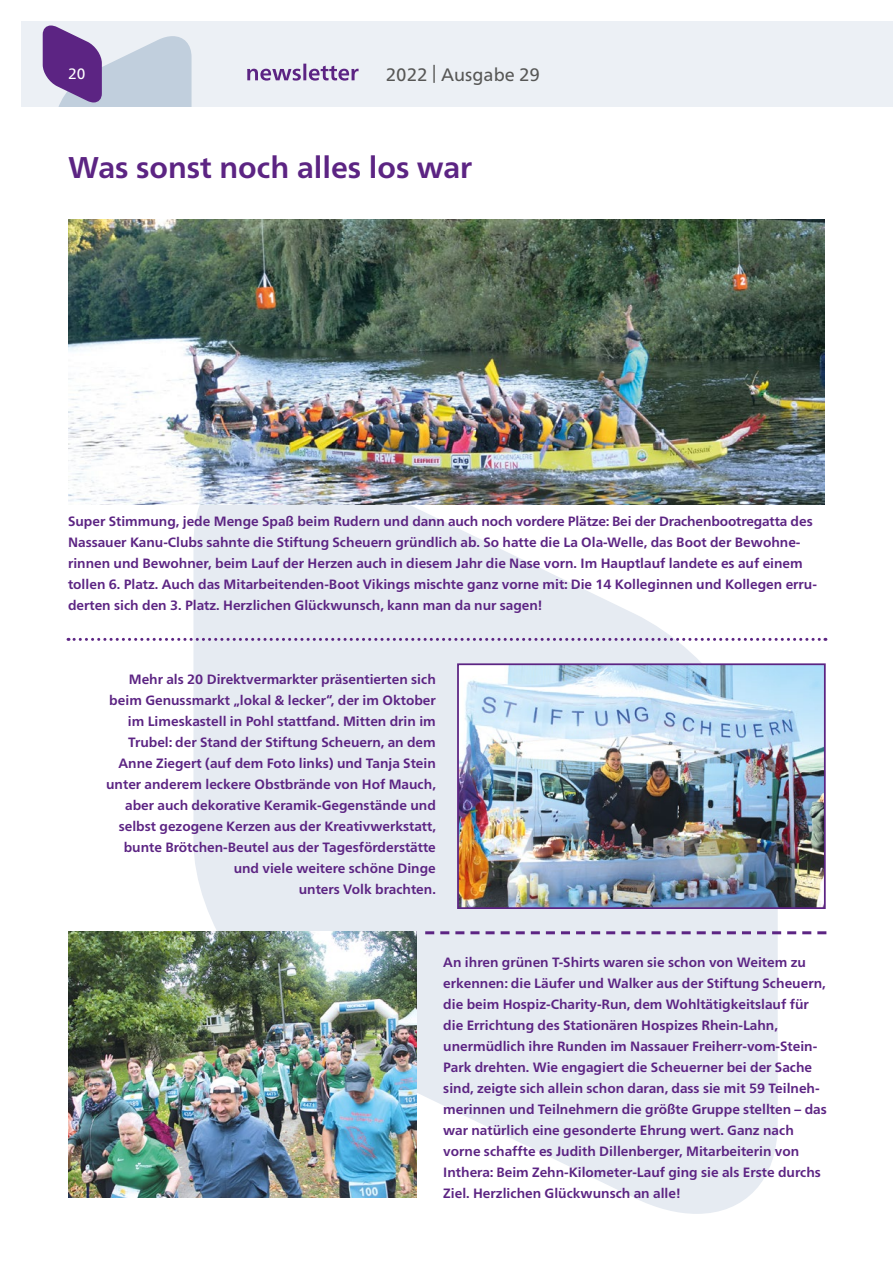
<style>
.page{position:relative;width:893px;height:1263px;background:#fff}
.page>*{position:absolute;margin:0;border:0;box-sizing:border-box;transform-origin:0 0}
.t1{font:700 30px "Frutiger Neue LT Pro";color:#5c2483}
.t2{font:18px "Frutiger Neue LT Pro";color:#575756}
.t3{font:15px "Frutiger Neue LT Pro";color:#fff}
.t4{font:700 13.5px/21px "Frutiger Neue LT Pro";color:#5c2483}
</style>
<div class="page">
<div style="left:21px;top:21px;width:872px;height:85px;background:#ecf0f5"></div>
<svg style="left:43px;top:26px;width:149px;height:80px"></svg>
<svg style="left:247px;top:64px;width:112px;height:17px"></svg>
<svg style="left:193px;top:505px;width:585px;height:709px;fill:#e6ebf2"></svg>
<img style="left:68px;top:219px;width:757px;height:286px">
<img style="left:68px;top:931px;width:349px;height:266px">
<img style="left:460px;top:666px;width:363px;height:240px">
<div style="left:457px;top:663px;width:369px;height:246px;border:2px solid #5c2483"></div>
<svg style="left:68px;top:638px;width:758px;height:3px"></svg>
<svg style="left:425px;top:931px;width:401px;height:3px"></svg>
<p class="t3" style="left:68px;top:65px;width:19px">20</p>
<h2 class="t2" style="left:386px;top:63px;width:156px">2022 | Ausgabe 29</h2>
<h1 class="t1" style="left:68px;top:150px;width:406px">Was sonst noch alles los war</h1>
<p class="t4" style="left:68px;top:511px;width:750px">Super Stimmung, jede Menge Spaß beim Rudern und dann auch noch vordere Plätze: Bei der Drachenbootregatta des Nassauer Kanu-Clubs sahnte die Stiftung Scheuern gründlich ab. So hatte die La Ola-Welle, das Boot der Bewohne&shy;rinnen und Bewohner, beim Lauf der Herzen auch in diesem Jahr die Nase vorn. Im Hauptlauf landete es auf einem tollen 6. Platz. Auch das Mitarbeitenden-Boot Vikings mischte ganz vorne mit: Die 14 Kolleginnen und Kollegen erru&shy;derten sich den 3. Platz. Herzlichen Glückwunsch, kann man da nur sagen!</p>
<p class="t4" style="left:106px;top:669px;width:331px;text-align:right">Mehr als 20 Direktvermarkter präsentierten sich beim Genussmarkt „lokal &amp; lecker“, der im Oktober im Limeskastell in Pohl stattfand. Mitten drin im Trubel: der Stand der Stiftung Scheuern, an dem Anne Ziegert (auf dem Foto links) und Tanja Stein unter anderem leckere Obstbrände von Hof Mauch, aber auch dekorative Keramik-Gegenstände und selbst gezogene Kerzen aus der Kreativwerkstatt, bunte Brötchen-Beutel aus der Tagesförderstätte und viele weitere schöne Dinge<br>unters Volk brachten.</p>
<p class="t4" style="left:443px;top:952px;width:385px">An ihren grünen T-Shirts waren sie schon von Weitem zu erkennen: die Läufer und Walker aus der Stiftung Scheuern, die beim Hospiz-Charity-Run, dem Wohltätigkeitslauf für die Errichtung des Stationären Hospizes Rhein-Lahn, unermüdlich ihre Runden im Nassauer Freiherr-vom-Stein-Park drehten. Wie engagiert die Scheuerner bei der Sache sind, zeigte sich allein schon daran, dass sie mit 59 Teilneh&shy;merinnen und Teilnehmern die größte Gruppe stellten – das war natürlich eine gesonderte Ehrung wert. Ganz nach vorne schaffte es Judith Dillenberger, Mitarbeiterin von Inthera: Beim Zehn-Kilometer-Lauf ging sie als Erste durchs Ziel. Herzlichen Glückwunsch an alle!</p>
</div>
